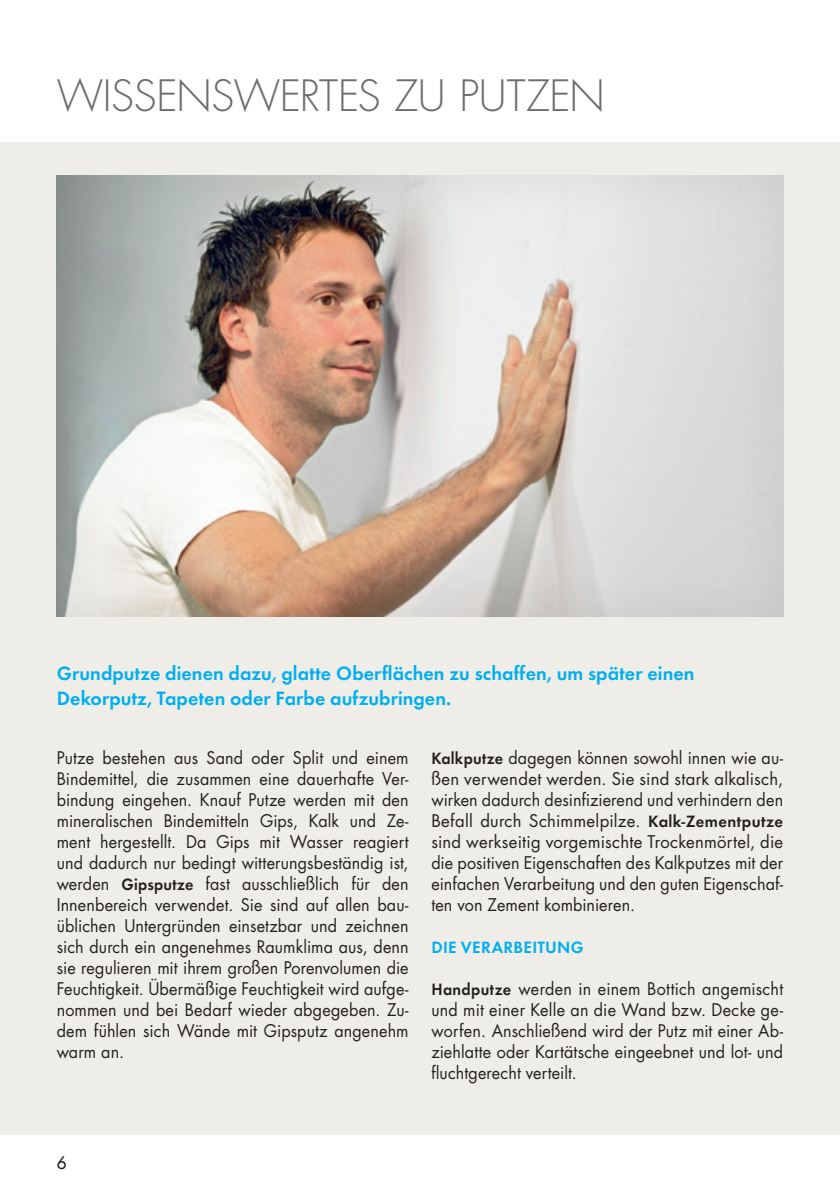
<style>
.page{position:relative;width:840px;height:1191px;background:#fff}
.page>*{position:absolute;margin:0;border:0;box-sizing:border-box;transform-origin:0 0}
.t1{font:300 42px "Futura";letter-spacing:-.01em;color:#6c6d70}
.t2{font:20px/25px "Futura Dem";letter-spacing:.005em;color:#00aeef}
.t3{font:17px/21px "Futura";letter-spacing:.01em;color:#231f20;text-align:justify;scale:.95 1}
.t4{font:17px "Futura Dem";letter-spacing:.02em;color:#00aeef}
.t5{font:17px "Futura";color:#231f20}
.s1{font-family:"Futura Dem"}
</style>
<div class="page">
<div style="left:0;top:142px;width:839px;height:992px;background:#efede7"></div>
<div style="left:56px;top:175px;width:728px;height:442px;background:#231f20;opacity:.08"></div>
<h1 class="t1" style="left:57px;top:70px;width:549px">WISSENSWERTES ZU PUTZEN</h1>
<p class="t2" style="left:57px;top:659px;width:639px">Grundputze dienen dazu, glatte Oberflächen zu schaffen, um später einen<br>Dekorputz, Tapeten oder Farbe aufzubringen.</p>
<p class="t3" style="left:57px;top:747px;width:372px">Putze bestehen aus Sand oder Split und einem Bindemittel, die zusammen eine dauerhafte Ver&shy;bindung eingehen. Knauf Putze werden mit den mineralischen Bindemitteln Gips, Kalk und Ze&shy;ment hergestellt. Da Gips mit Wasser reagiert und dadurch nur bedingt witterungsbeständig ist, werden <span class="s1">Gipsputze</span> fast ausschließlich für den Innenbereich verwendet. Sie sind auf allen bau&shy;üblichen Untergründen einsetzbar und zeichnen sich durch ein angenehmes Raumklima aus, denn sie regulieren mit ihrem großen Porenvolumen die Feuchtigkeit. Übermäßige Feuchtigkeit wird aufge&shy;nommen und bei Bedarf wieder abgegeben. Zu&shy;dem fühlen sich Wände mit Gipsputz angenehm warm an.</p>
<p class="t3" style="left:431px;top:747px;width:372px"><span class="s1">Kalkputze</span> dagegen können sowohl innen wie au&shy;ßen verwendet werden. Sie sind stark alkalisch, wirken dadurch desinfizierend und verhindern den Befall durch Schimmelpilze. <span class="s1">Kalk-Zementputze </span>sind werkseitig vorgemischte Trockenmörtel, die die positiven Eigenschaften des Kalkputzes mit der einfachen Verarbeitung und den guten Eigenschaf&shy;ten von Zement kombinieren.</p>
<p class="t4" style="left:431px;top:935px;width:154px">DIE VERARBEITUNG</p>
<p class="t3" style="left:431px;top:978px;width:372px"><span class="s1">Handputze</span> werden in einem Bottich angemischt und mit einer Kelle an die Wand bzw. Decke ge&shy;worfen. Anschließend wird der Putz mit einer Ab&shy;ziehlatte oder Kartätsche eingeebnet und lot- und fluchtgerecht verteilt.</p>
<p class="t5" style="left:57px;top:1152px;width:11px">6</p>
</div>
